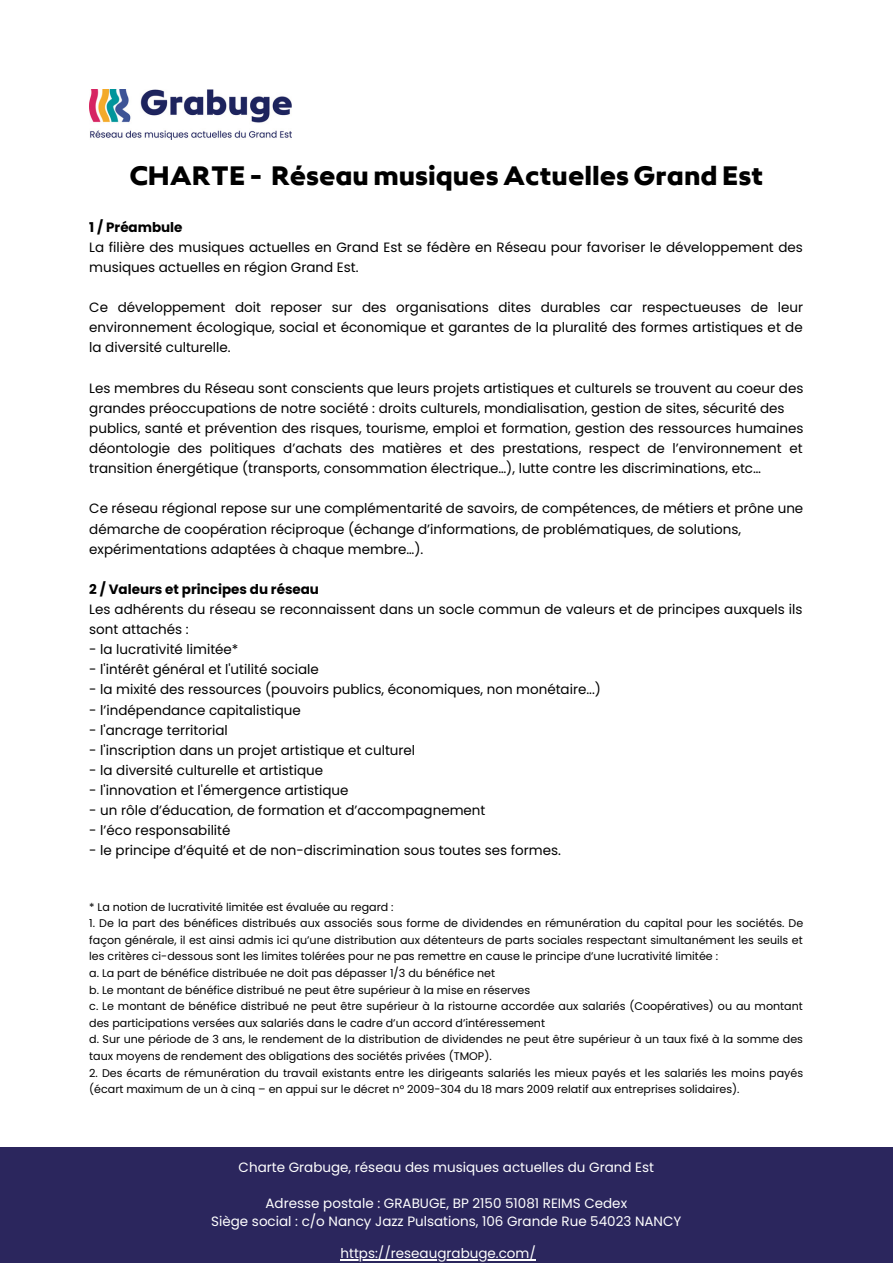
<style>
.page{position:relative;width:893px;height:1264px;background:#fff}
.page>*{position:absolute;margin:0;border:0;box-sizing:border-box;transform-origin:0 0}
.t1{font:27.75px "neue Radial A Black";color:#000}
.t2{font:13.5px/20.1px "Poppins";color:#000}
.t3{font:13.5px/18px "Poppins";color:#fff;text-align:center}
.t4{font:700 13.5px "Poppins";color:#000}
.t5{font:11.1px/16.6px "Poppins";color:#000}
</style>
<div class="page">
<img style="left:89px;top:89px;width:203px;height:51px">
<div style="left:0;top:1147px;width:892px;height:115px;background:#2b265d"></div>
<hr style="left:340px;top:1259px;width:196px;height:1px;background:#fff">
<h1 class="t1" style="left:129px;top:164px;width:635px">CHARTE - Réseau musiques Actuelles Grand Est</h1>
<p class="t4" style="left:89px;top:217px;width:95px">1 / Préambule</p>
<p class="t2" style="left:89px;top:237px;width:715px">La filière des musiques actuelles en Grand Est se fédère en Réseau pour favoriser le développement des musiques actuelles en région Grand Est.</p>
<p class="t2" style="left:89px;top:297px;width:715px;text-align:justify">Ce développement doit reposer sur des organisations dites durables car respectueuses de leur environnement écologique, social et économique et garantes de la pluralité des formes artistiques et de la diversité culturelle.</p>
<p class="t2" style="left:89px;top:378px;width:715px">Les membres du Réseau sont conscients que leurs projets artistiques et culturels se trouvent au coeur des grandes préoccupations de notre société : droits culturels, mondialisation, gestion de sites, sécurité des publics, santé et prévention des risques, tourisme, emploi et formation, gestion des ressources humaines déontologie des politiques d’achats des matières et des prestations, respect de l’environnement et transition énergétique (transports, consommation électrique…), lutte contre les discriminations, etc…</p>
<p class="t2" style="left:89px;top:498px;width:715px">Ce réseau régional repose sur une complémentarité de savoirs, de compétences, de métiers et prône une démarche de coopération réciproque (échange d’informations, de problématiques, de solutions, expérimentations adaptées à chaque membre…).</p>
<p class="t4" style="left:89px;top:579px;width:231px">2 / Valeurs et principes du réseau</p>
<p class="t2" style="left:89px;top:599px;width:714px">Les adhérents du réseau se reconnaissent dans un socle commun de valeurs et de principes auxquels ils sont attachés :</p>
<p class="t2" style="left:89px;top:639px;width:151px">- la lucrativité limitée*</p>
<p class="t2" style="left:89px;top:659px;width:231px">- l'intérêt général et l'utilité sociale</p>
<p class="t2" style="left:89px;top:679px;width:513px">- la mixité des ressources (pouvoirs publics, économiques, non monétaire...)</p>
<p class="t2" style="left:89px;top:699px;width:213px">- l’indépendance capitalistique</p>
<p class="t2" style="left:89px;top:720px;width:140px">- l'ancrage territorial</p>
<p class="t2" style="left:89px;top:740px;width:327px">- l'inscription dans un projet artistique et culturel</p>
<p class="t2" style="left:89px;top:760px;width:235px">- la diversité culturelle et artistique</p>
<p class="t2" style="left:89px;top:780px;width:261px">- l'innovation et l'émergence artistique</p>
<p class="t2" style="left:89px;top:800px;width:397px">- un rôle d’éducation, de formation et d’accompagnement</p>
<p class="t2" style="left:89px;top:820px;width:143px">- l’éco responsabilité</p>
<p class="t2" style="left:89px;top:840px;width:473px">- le principe d’équité et de non-discrimination sous toutes ses formes.</p>
<p class="t5" style="left:89px;top:898px;width:306px">* La notion de lucrativité limitée est évaluée au regard :</p>
<p class="t5" style="left:89px;top:914px;width:715px">1. De la part des bénéfices distribués aux associés sous forme de dividendes en rémunération du capital pour les sociétés. De façon générale, il est ainsi admis ici qu’une distribution aux détenteurs de parts sociales respectant simultanément les seuils et les critères ci-dessous sont les limites tolérées pour ne pas remettre en cause le principe d’une lucrativité limitée :<br>a. La part de bénéfice distribuée ne doit pas dépasser 1/3 du bénéfice net<br>b. Le montant de bénéfice distribué ne peut être supérieur à la mise en réserves<br>c. Le montant de bénéfice distribué ne peut être supérieur à la ristourne accordée aux salariés (Coopératives) ou au montant des participations versées aux salariés dans le cadre d’un accord d’intéressement<br>d. Sur une période de 3 ans, le rendement de la distribution de dividendes ne peut être supérieur à un taux fixé à la somme des taux moyens de rendement des obligations des sociétés privées (TMOP).</p>
<p class="t5" style="left:89px;top:1064px;width:715px">2. Des écarts de rémunération du travail existants entre les dirigeants salariés les mieux payés et les salariés les moins payés (écart maximum de un à cinq – en appui sur le décret n° 2009-304 du 18 mars 2009 relatif aux entreprises solidaires).</p>
<p class="t3" style="left:238px;top:1158px;width:417px">Charte Grabuge, réseau des musiques actuelles du Grand Est</p>
<p class="t3" style="left:211px;top:1194px;width:471px">Adresse postale : GRABUGE, BP 2150 51081 REIMS Cedex<br>Siège social : c/o Nancy Jazz Pulsations, 106 Grande Rue 54023 NANCY</p>
<p class="t3" style="left:340px;top:1244px;width:197px">https://reseaugrabuge.com/</p>
</div>
